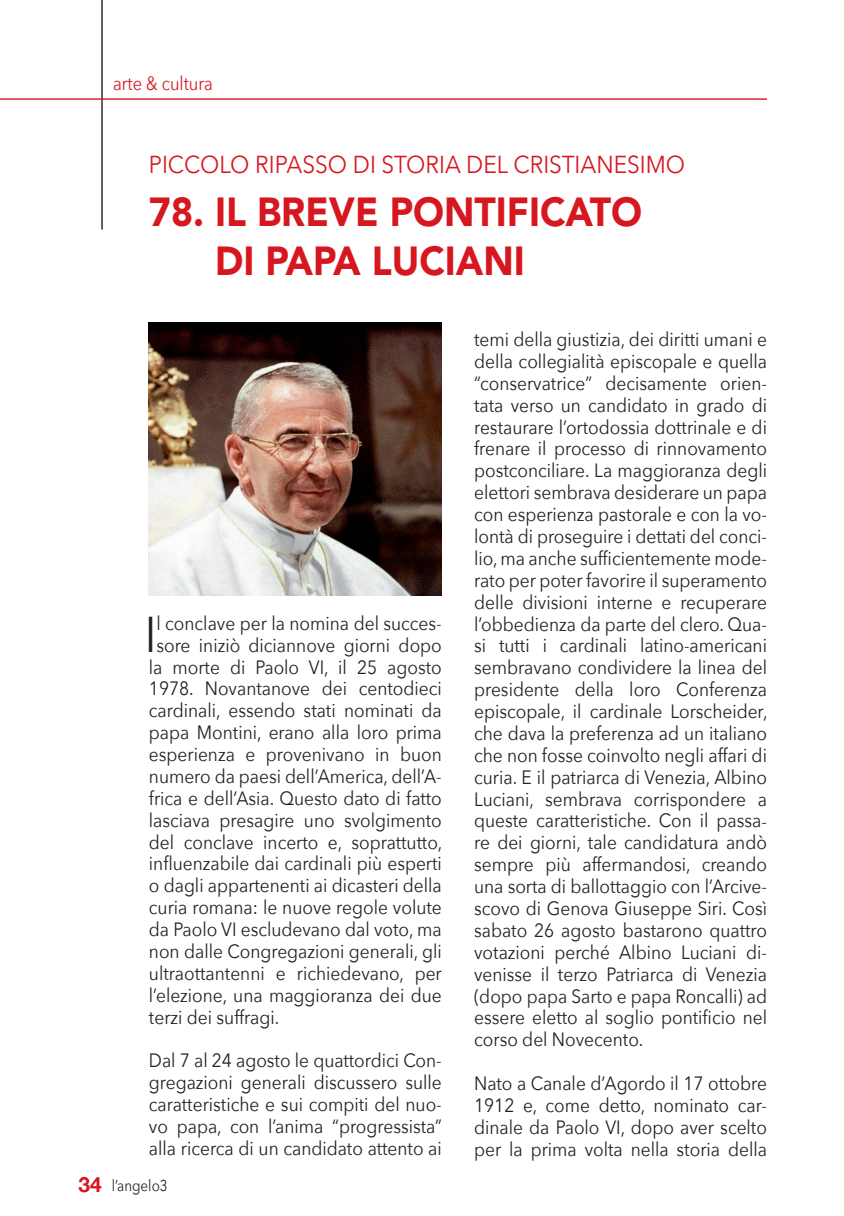
<style>
.page{position:relative;width:844px;height:1216px;background:#fff}
.page>*{position:absolute;margin:0;border:0;box-sizing:border-box;transform-origin:0 0}
.t1{font:50.23px "Avenir Next";color:#231f20;scale:.9 1}
.t2{font:900 40.25px/49px "Avenir";color:#d7171f;scale:.92 1}
.t3{font:24.5px "Avenir Next";color:#d7171f;scale:.92 1}
.t4{font:19.25px/21.9px "Avenir Next";color:#231f20;text-align:justify;scale:.9 1}
.t5{font:19.25px "Avenir Next";color:#d7171f;scale:.85 1}
.t6{font:15.75px "Avenir Next";color:#231f20;scale:.85 1}
.s1{font-family:"Helvetica Neue";font-weight:700;font-size:21px;color:#d7171f}
</style>
<div class="page">
<hr style="left:101px;top:0;width:2px;height:229px;background:#231f20">
<hr style="left:0;top:98px;width:766px;height:2px;background:#d7171f">
<img style="left:149px;top:322px;width:292px;height:273px">
<p class="t5" style="left:113px;top:67px;width:119px">arte &amp; cultura</p>
<p class="t3" style="left:149px;top:144px;width:584px">PICCOLO RIPASSO DI STORIA DEL CRISTIANESIMO</p>
<h2 class="t2" style="left:215px;top:187px;width:465px;text-indent:-66px">78. IL BREVE PONTIFICATO<br>DI PAPA LUCIANI</h2>
<h1 class="t1" style="left:145px;top:591px;width:15px">I</h1>
<p class="t4" style="left:156px;top:611px;width:318px">l conclave per la nomina del succes-</p>
<p class="t4" style="left:156px;top:633px;width:318px">sore iniziò diciannove giorni dopo</p>
<p class="t4" style="left:149px;top:655px;width:327px">la morte di Paolo VI, il 25 agosto</p>
<p class="t4" style="left:149px;top:677px;width:327px">1978. Novantanove dei centodieci</p>
<p class="t4" style="left:149px;top:698px;width:327px">cardinali, essendo stati nominati da</p>
<p class="t4" style="left:149px;top:720px;width:327px">papa Montini, erano alla loro prima</p>
<p class="t4" style="left:149px;top:742px;width:327px">esperienza e provenivano in buon</p>
<p class="t4" style="left:149px;top:764px;width:327px">numero da paesi dell’America, dell’A-</p>
<p class="t4" style="left:149px;top:786px;width:327px">frica e dell’Asia. Questo dato di fatto</p>
<p class="t4" style="left:149px;top:808px;width:327px">lasciava presagire uno svolgimento</p>
<p class="t4" style="left:149px;top:830px;width:327px">del conclave incerto e, soprattutto,</p>
<p class="t4" style="left:149px;top:852px;width:327px">influenzabile dai cardinali più esperti</p>
<p class="t4" style="left:149px;top:873px;width:327px">o dagli appartenenti ai dicasteri della</p>
<p class="t4" style="left:149px;top:895px;width:327px">curia romana: le nuove regole volute</p>
<p class="t4" style="left:149px;top:917px;width:327px">da Paolo VI escludevano dal voto, ma</p>
<p class="t4" style="left:149px;top:939px;width:327px">non dalle Congregazioni generali, gli</p>
<p class="t4" style="left:149px;top:961px;width:327px">ultraottantenni e richiedevano, per</p>
<p class="t4" style="left:149px;top:983px;width:327px">l’elezione, una maggioranza dei due</p>
<p class="t4" style="left:149px;top:1005px;width:146px">terzi dei suffragi.</p>
<p class="t4" style="left:149px;top:1048px;width:327px">Dal 7 al 24 agosto le quattordici Con&shy;gregazioni generali discussero sulle caratteristiche e sui compiti del nuo&shy;vo papa, con l’anima “progressista” alla ricerca di un candidato attento ai</p>
<p class="t6" style="left:78px;top:1171px;width:106px"><span class="s1">34</span> l’angelo3</p>
<p class="t4" style="left:474px;top:327px;width:327px">temi della giustizia, dei diritti umani e della collegialità episcopale e quella “conservatrice” decisamente orien&shy;tata verso un candidato in grado di restaurare l’ortodossia dottrinale e di frenare il processo di rinnovamento postconciliare. La maggioranza degli elettori sembrava desiderare un papa con esperienza pastorale e con la vo&shy;lontà di proseguire i dettati del conci&shy;lio, ma anche sufficientemente mode&shy;rato per poter favorire il superamento delle divisioni interne e recuperare l’obbedienza da parte del clero. Qua&shy;si tutti i cardinali latino-americani sembravano condividere la linea del presidente della loro Conferenza episcopale, il cardinale Lorscheider, che dava la preferenza ad un italiano che non fosse coinvolto negli affari di curia. E il patriarca di Venezia, Albino Luciani, sembrava corrispondere a queste caratteristiche. Con il passa&shy;re dei giorni, tale candidatura andò sempre più affermandosi, creando una sorta di ballottaggio con l’Arcive&shy;scovo di Genova Giuseppe Siri. Così sabato 26 agosto bastarono quattro votazioni perché Albino Luciani di&shy;venisse il terzo Patriarca di Venezia (dopo papa Sarto e papa Roncalli) ad essere eletto al soglio pontificio nel corso del Novecento.</p>
<p class="t4" style="left:474px;top:1071px;width:327px">Nato a Canale d’Agordo il 17 ottobre 1912 e, come detto, nominato car&shy;dinale da Paolo VI, dopo aver scelto per la prima volta nella storia della</p>
</div>
